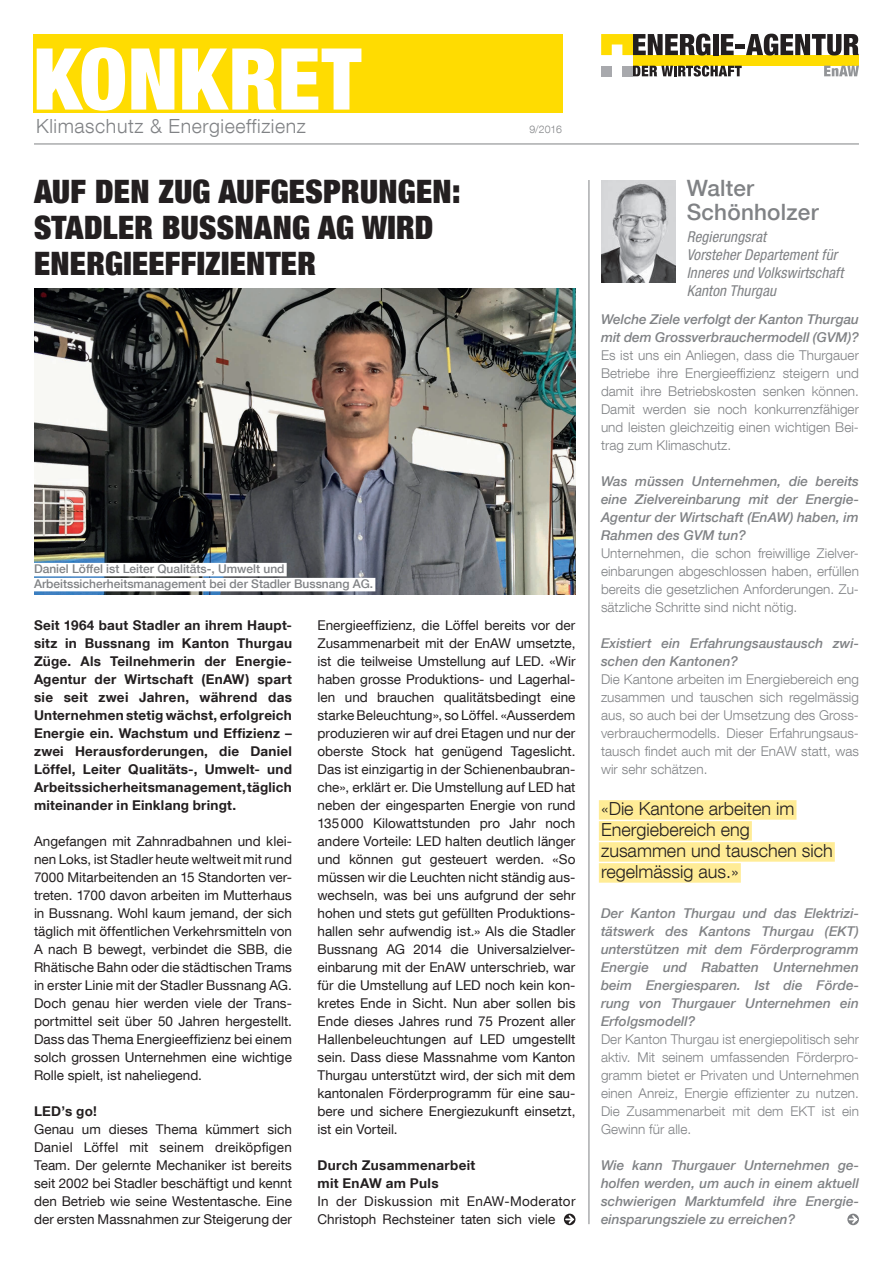
<style>
.page{position:relative;width:893px;height:1263px;background:#fff}
.page>*{position:absolute;margin:0;border:0;box-sizing:border-box;transform-origin:0 0}
.t1{font:900 condensed 85.5px "Helvetica Neue LT Com";letter-spacing:.01em;color:#fff}
.t2{font:900 condensed 32.25px/36px "Helvetica Neue LT Com";letter-spacing:.01em;color:#231f20}
.t3{font:500 22.5px/24px "Helvetica Neue LT Com";letter-spacing:.01em;color:#808285}
.t4{font:300 19.5px "Helvetica Neue LT Com";letter-spacing:.03em;color:#808285}
.t5{font:300 18px/21px "Helvetica Neue LT Com";color:#231f20}
.t6{font:italic condensed 15px/18px "Helvetica Neue LT Com";letter-spacing:.01em;color:#808285}
.t7{font:13.5px/18px "Helvetica Neue LT Com";color:#231f20;text-align:justify}
.t8{font:300 13.5px/18px "Helvetica Neue LT Com";letter-spacing:.005em;color:#808285;text-align:justify}
.t9{font:italic 500 13.5px/18px "Helvetica Neue LT Com";letter-spacing:.005em;color:#808285;text-align:justify}
.t10{font:700 13.5px/18px "Helvetica Neue LT Com";letter-spacing:.02em;color:#231f20;text-align:justify}
.t11{font:500 12px/15px "Helvetica Neue LT Com";color:#808285}
.t12{font:300 10.5px "Helvetica Neue LT Com";color:#808285}
</style>
<div class="page">
<svg style="left:564px;top:1213px;width:11px;height:12px"></svg>
<hr style="left:589px;top:180px;width:1px;height:1044px;background:#808285">
<div style="left:599px;top:800px;width:197px;height:20px;background:#ffec96"></div>
<div style="left:599px;top:821px;width:153px;height:20px;background:#ffec96"></div>
<div style="left:599px;top:842px;width:236px;height:20px;background:#ffec96"></div>
<div style="left:599px;top:863px;width:142px;height:20px;background:#ffec96"></div>
<img style="left:34px;top:288px;width:541px;height:306px">
<img style="left:601px;top:180px;width:74px;height:102px">
<div style="left:30px;top:563px;width:257px;height:13px;background:#fff"></div>
<div style="left:30px;top:578px;width:345px;height:13px;background:#fff"></div>
<svg style="left:848px;top:1213px;width:11px;height:12px"></svg>
<hr style="left:34px;top:144px;width:825px;height:1px;background:#808285">
<div style="left:34px;top:34px;width:529px;height:78px;background:#ffdc01"></div>
<div style="left:633px;top:55px;width:226px;height:11px;background:#ffdc01"></div>
<div style="left:601px;top:66px;width:11px;height:10px;background:#a8a9ad"></div>
<div style="left:622px;top:66px;width:11px;height:10px;background:#a8a9ad"></div>
<svg style="left:824px;top:66px;width:35px;height:10px"></svg>
<svg style="left:601px;top:34px;width:109px;height:21px"></svg>
<div style="left:713px;top:34px;width:5px;height:21px;background:#231f20"></div>
<svg style="left:721px;top:34px;width:13px;height:21px"></svg>
<div style="left:736px;top:44px;width:9px;height:5px;background:#231f20"></div>
<svg style="left:746px;top:34px;width:113px;height:21px"></svg>
<svg style="left:633px;top:65px;width:109px;height:12px"></svg>
<h1 class="t1" style="left:34px;top:28px;width:329px">KONKRET</h1>
<h3 class="t4" style="left:36px;top:114px;width:271px">Klimaschutz &amp; Energieeffizienz</h3>
<h2 class="t2" style="left:34px;top:173px;width:428px">AUF DEN ZUG AUFGESPRUNGEN:<br>STADLER BUSSNANG AG WIRD<br>ENERGIEEFFIZIENTER</h2>
<p class="t12" style="left:529px;top:123px;width:34px">9/2016</p>
<p class="t11" style="left:34px;top:561px;width:341px">Daniel Löffel ist Leiter Qualitäts-, Umwelt und<br>Arbeitssicherheitsmanagement bei der Stadler Bussnang AG.</p>
<p class="t10" style="left:34px;top:616px;width:259px">Seit 1964 baut Stadler an ihrem Haupt&shy;sitz in Bussnang im Kanton Thurgau Züge. Als Teilnehmerin der Energie-Agentur der Wirtschaft (EnAW) spart sie seit zwei Jahren, während das Unternehmen stetig wächst, erfolgreich Energie ein. Wachstum und Effizienz – zwei Herausforderungen, die Daniel Löffel, Leiter Qualitäts-, Umwelt- und Arbeitssicherheitsmanagement, täglich miteinander in Einklang bringt.</p>
<p class="t7" style="left:34px;top:832px;width:259px">Angefangen mit Zahnradbahnen und klei&shy;nen Loks, ist Stadler heute weltweit mit rund 7000 Mitarbeitenden an 15 Standorten ver&shy;treten. 1700 davon arbeiten im Mutterhaus in Bussnang. Wohl kaum jemand, der sich täglich mit öffentlichen Verkehrsmitteln von A nach B bewegt, verbindet die SBB, die Rhätische Bahn oder die städtischen Trams in erster Linie mit der Stadler Bussnang AG.<br>Doch genau hier werden viele der Trans&shy;portmittel seit über 50 Jahren hergestellt.<br>Dass das Thema Energieeffizienz bei einem solch grossen Unternehmen eine wichtige Rolle spielt, ist naheliegend.</p>
<p class="t10" style="left:34px;top:1102px;width:64px">LED’s go!</p>
<p class="t7" style="left:34px;top:1120px;width:259px">Genau um dieses Thema kümmert sich Daniel Löffel mit seinem dreiköpfigen Team. Der gelernte Mechaniker ist bereits seit 2002 bei Stadler beschäftigt und kennt den Betrieb wie seine Westentasche. Eine der ersten Massnahmen zur Steigerung der</p>
<p class="t7" style="left:317px;top:616px;width:259px">Energieeffizienz, die Löffel bereits vor der Zusammenarbeit mit der EnAW umsetzte, ist die teilweise Umstellung auf LED. «Wir haben grosse Produktions- und Lagerhal&shy;len und brauchen qualitätsbedingt eine starke Beleuchtung», so Löffel. «Ausserdem produzieren wir auf drei Etagen und nur der oberste Stock hat genügend Tageslicht.<br>Das ist einzigartig in der Schienenbaubran&shy;che», erklärt er. Die Umstellung auf LED hat neben der eingesparten Energie von rund 135000 Kilowattstunden pro Jahr noch andere Vorteile: LED halten deutlich länger und können gut gesteuert werden. «So müssen wir die Leuchten nicht ständig aus&shy;wechseln, was bei uns aufgrund der sehr hohen und stets gut gefüllten Produktions&shy;hallen sehr aufwendig ist.» Als die Stadler Bussnang AG 2014 die Universalzielver&shy;einbarung mit der EnAW unterschrieb, war für die Umstellung auf LED noch kein kon&shy;kretes Ende in Sicht. Nun aber sollen bis Ende dieses Jahres rund 75 Prozent aller Hallenbeleuchtungen auf LED umgestellt sein. Dass diese Massnahme vom Kanton Thurgau unterstützt wird, der sich mit dem kantonalen Förderprogramm für eine sau&shy;bere und sichere Energiezukunft einsetzt, ist ein Vorteil.</p>
<p class="t10" style="left:317px;top:1156px;width:159px">Durch Zusammenarbeit mit EnAW am Puls</p>
<p class="t7" style="left:317px;top:1192px;width:259px">In der Diskussion mit EnAW-Moderator<br>Christoph Rechsteiner taten sich viele</p>
<h3 class="t3" style="left:687px;top:176px;width:133px">Walter<br>Schönholzer</h3>
<p class="t6" style="left:687px;top:228px;width:158px">Regierungsrat<br>Vorsteher Departement für<br>Inneres und Volkswirtschaft<br>Kanton Thurgau</p>
<p class="t9" style="left:601px;top:310px;width:259px">Welche Ziele verfolgt der Kanton Thurgau mit dem Grossverbrauchermodell (GVM)?</p>
<p class="t8" style="left:601px;top:346px;width:259px">Es ist uns ein Anliegen, dass die Thurgauer Betriebe ihre Energieeffizienz steigern und damit ihre Betriebskosten senken können.<br>Damit werden sie noch konkurrenzfähiger und leisten gleichzeitig einen wichtigen Bei&shy;trag zum Klimaschutz.</p>
<p class="t9" style="left:601px;top:472px;width:259px">Was müssen Unternehmen, die bereits eine Zielvereinbarung mit der Energie-Agentur der Wirtschaft (EnAW) haben, im Rahmen des GVM tun?</p>
<p class="t8" style="left:601px;top:544px;width:259px">Unternehmen, die schon freiwillige Zielver&shy;einbarungen abgeschlossen haben, erfüllen bereits die gesetzlichen Anforderungen. Zu&shy;sätzliche Schritte sind nicht nötig.</p>
<p class="t9" style="left:601px;top:634px;width:259px">Existiert ein Erfahrungsaustausch zwi&shy;schen den Kantonen?</p>
<p class="t8" style="left:601px;top:670px;width:259px">Die Kantone arbeiten im Energiebereich eng zusammen und tauschen sich regelmässig aus, so auch bei der Umsetzung des Gross&shy;verbrauchermodells. Dieser Erfahrungsaus&shy;tausch findet auch mit der EnAW statt, was wir sehr schätzen.</p>
<h3 class="t5" style="left:601px;top:797px;width:233px">«Die Kantone arbeiten im<br>Energiebereich eng zusammen und tauschen sich regelmässig aus.»</h3>
<p class="t9" style="left:601px;top:904px;width:259px">Der Kanton Thurgau und das Elektrizi&shy;tätswerk des Kantons Thurgau (EKT) unterstützen mit dem Förderprogramm Energie und Rabatten Unternehmen beim Energiesparen. Ist die Förde&shy;rung von Thurgauer Unternehmen ein Erfolgsmodell?</p>
<p class="t8" style="left:601px;top:1030px;width:259px">Der Kanton Thurgau ist energiepolitisch sehr aktiv. Mit seinem umfassenden Förderpro&shy;gramm bietet er Privaten und Unternehmen einen Anreiz, Energie effizienter zu nutzen.<br>Die Zusammenarbeit mit dem EKT ist ein Gewinn für alle.</p>
<p class="t9" style="left:601px;top:1156px;width:259px">Wie kann Thurgauer Unternehmen ge&shy;holfen werden, um auch in einem aktuell schwierigen Marktumfeld ihre Energie&shy;einsparungsziele zu erreichen?</p>
</div>
